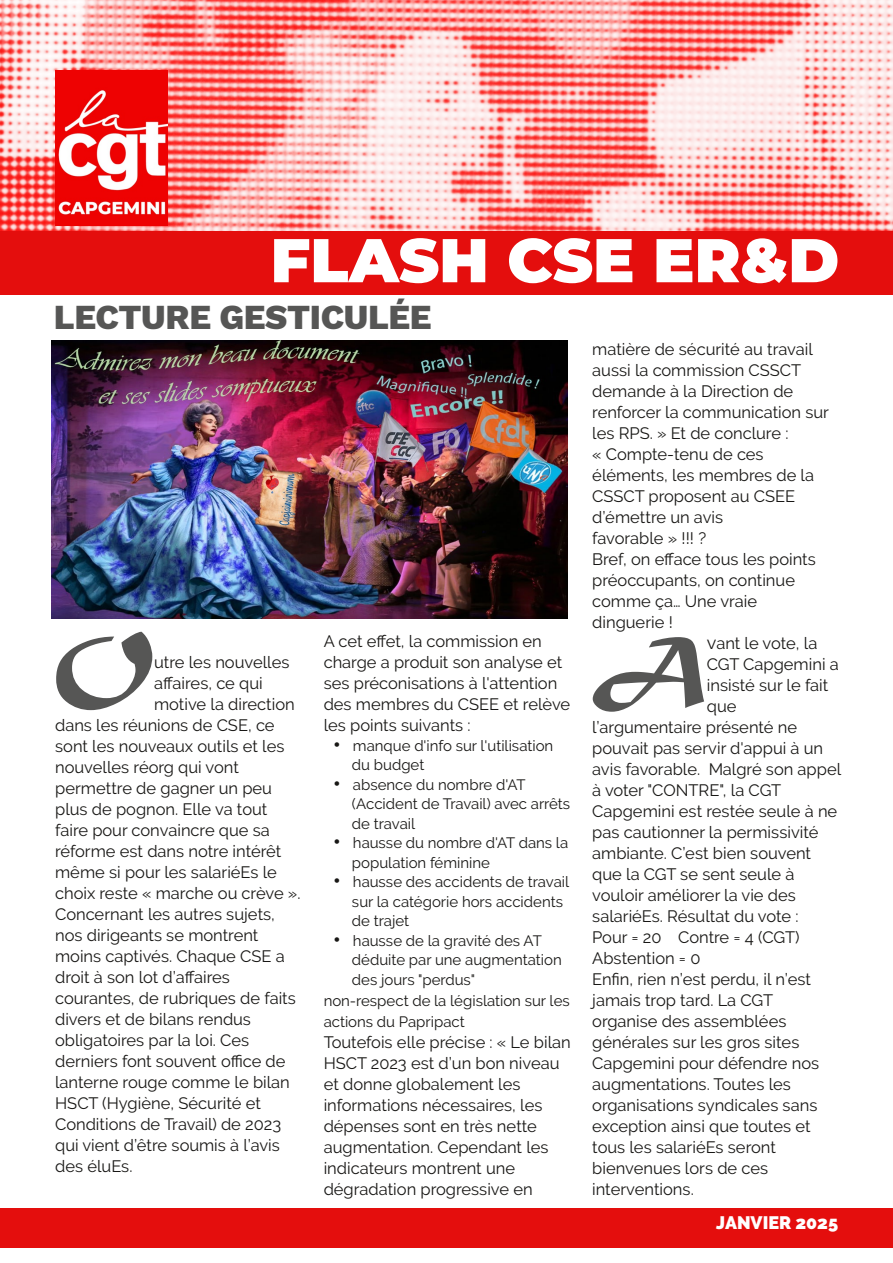
<style>
.page{position:relative;width:893px;height:1263px;background:#fff}
.page>*{position:absolute;margin:0;border:0;box-sizing:border-box;transform-origin:0 0}
.t1{font:85.95px "Matura MT Script Capitals";color:#565655}
.t2{font:85.65px "Matura MT Script Capitals";color:#565655}
.t3{font:900 61.65px "Montserrat";color:#fff}
.t4{font:800 34.5px "Work Sans";letter-spacing:-.01em;color:#565655}
.t5{font:900 18px "Raleway";color:#fff}
.t6{font:16.5px/21px "Raleway";color:#181715}
.t7{font:15px/19.5px "Raleway";color:#181715}
.s1{font-family:"Arial";font-size:18px}
.s2{font-size:18px}
</style>
<div class="page">
<img style="left:0;top:0;width:893px;height:231px">
<div style="left:0;top:1208px;width:893px;height:39px;background:#e40e0d"></div>
<div style="left:0;top:231px;width:893px;height:64px;background:#e40e0d"></div>
<img style="left:51px;top:340px;width:516px;height:279px">
<img style="left:55px;top:71px;width:112px;height:155px">
<h3 class="t3" style="left:271px;top:223px;width:570px">FLASH CSE ER&amp;D</h3>
<h3 class="t4" style="left:54px;top:297px;width:379px">LECTURE GESTICULÉE</h3>
<h2 class="t2" style="left:54px;top:614px;width:100px">O</h2>
<p class="t6" style="left:154px;top:652px;width:137px">utre les nouvelles</p>
<p class="t6" style="left:154px;top:673px;width:110px">affaires, ce qui</p>
<p class="t6" style="left:154px;top:694px;width:142px">motive la direction</p>
<p class="t6" style="left:55px;top:715px;width:221px">dans les réunions de CSE, ce</p>
<p class="t6" style="left:55px;top:736px;width:231px">sont les nouveaux outils et les</p>
<p class="t6" style="left:55px;top:757px;width:185px">nouvelles réorg qui vont</p>
<p class="t6" style="left:55px;top:778px;width:218px">permettre de gagner un peu</p>
<p class="t6" style="left:55px;top:799px;width:214px">plus de pognon. Elle va tout</p>
<p class="t6" style="left:55px;top:820px;width:216px">faire pour convaincre que sa</p>
<p class="t6" style="left:55px;top:841px;width:228px">réforme est dans notre intérêt</p>
<p class="t6" style="left:55px;top:862px;width:223px">même si pour les salariéEs le</p>
<p class="t6" style="left:55px;top:883px;width:247px">choix reste « marche ou crève ».</p>
<p class="t6" style="left:55px;top:904px;width:221px">Concernant les autres sujets,</p>
<p class="t6" style="left:55px;top:925px;width:205px">nos dirigeants se montrent</p>
<p class="t6" style="left:55px;top:946px;width:231px">moins captivés. Chaque CSE a</p>
<p class="t6" style="left:55px;top:967px;width:176px">droit à son lot d’affaires</p>
<p class="t6" style="left:55px;top:988px;width:242px">courantes, de rubriques de faits</p>
<p class="t6" style="left:55px;top:1009px;width:197px">divers et de bilans rendus</p>
<p class="t6" style="left:55px;top:1030px;width:196px">obligatoires par la loi. Ces</p>
<p class="t6" style="left:55px;top:1051px;width:232px">derniers font souvent office de</p>
<p class="t6" style="left:55px;top:1072px;width:236px">lanterne rouge comme le bilan</p>
<p class="t6" style="left:55px;top:1093px;width:207px">HSCT (Hygiène, Sécurité et</p>
<p class="t6" style="left:55px;top:1114px;width:228px">Conditions de Travail) de 2023</p>
<p class="t6" style="left:55px;top:1135px;width:226px">qui vient d’être soumis à l’avis</p>
<p class="t6" style="left:55px;top:1156px;width:79px">des éluEs.</p>
<p class="t6" style="left:324px;top:631px;width:248px">A cet effet, la commission en charge a produit son analyse et ses préconisations à l'attention des membres du CSEE et relève les points suivants :</p>
<p class="t7" style="left:352px;top:736px;width:203px;text-indent:-18px"><span class="s1">•</span> manque d'info sur l'utilisation du budget</p>
<p class="t7" style="left:352px;top:775px;width:220px;text-indent:-18px"><span class="s1">•</span> absence du nombre d'AT (Accident de Travail) avec arrêts de travail</p>
<p class="t7" style="left:352px;top:833px;width:218px;text-indent:-18px"><span class="s1">•</span> hausse du nombre d'AT dans la population féminine</p>
<p class="t7" style="left:352px;top:872px;width:219px;text-indent:-18px"><span class="s1">•</span> hausse des accidents de travail sur la catégorie hors accidents de trajet</p>
<p class="t7" style="left:352px;top:931px;width:211px;text-indent:-18px"><span class="s1">•</span> hausse de la gravité des AT déduite par une augmentation des jours "perdus"</p>
<p class="t7" style="left:324px;top:990px;width:248px;line-height:21px">non-respect de la législation sur les actions du Papripact</p>
<p class="t6" style="left:324px;top:1031px;width:249px">Toutefois elle précise : « Le bilan<br>HSCT 2023 est d’un bon niveau et donne globalement les informations nécessaires, les dépenses sont en très nette augmentation. Cependant les indicateurs montrent une dégradation progressive en</p>
<p class="t6" style="left:592px;top:338px;width:238px">matière de sécurité au travail aussi la commission CSSCT demande à la Direction de renforcer la communication sur les RPS. » Et de conclure :<br>« Compte-tenu de ces éléments, les membres de la<br>CSSCT proposent au CSEE d’émettre un avis<br>favorable » !!! ?<br>Bref, on efface tous les points préoccupants, on continue comme ça… Une vraie dinguerie !</p>
<h1 class="t1" style="left:591px;top:619px;width:116px">A</h1>
<p class="t6" style="left:707px;top:632px;width:112px"><span class="s2">v</span>ant le vote, la</p>
<p class="t6" style="left:707px;top:653px;width:133px">CGT Capgemini a</p>
<p class="t6" style="left:707px;top:674px;width:123px">insisté sur le fait</p>
<p class="t6" style="left:707px;top:695px;width:31px">que</p>
<p class="t6" style="left:592px;top:716px;width:206px">l’argumentaire présenté ne</p>
<p class="t6" style="left:592px;top:737px;width:232px">pouvait pas servir d'appui à un</p>
<p class="t6" style="left:592px;top:758px;width:250px">avis favorable. Malgré son appel</p>
<p class="t6" style="left:592px;top:779px;width:191px">à voter "CONTRE", la CGT</p>
<p class="t6" style="left:592px;top:800px;width:247px">Capgemini est restée seule à ne</p>
<p class="t6" style="left:592px;top:821px;width:228px">pas cautionner la permissivité</p>
<p class="t6" style="left:592px;top:842px;width:220px">ambiante. C’est bien souvent</p>
<p class="t6" style="left:592px;top:863px;width:204px">que la CGT se sent seule à</p>
<p class="t6" style="left:592px;top:884px;width:205px">vouloir améliorer la vie des</p>
<p class="t6" style="left:592px;top:905px;width:208px">salariéEs. Résultat du vote :</p>
<p class="t6" style="left:592px;top:926px;width:209px">Pour = 20 Contre = 4 (CGT)</p>
<p class="t6" style="left:592px;top:947px;width:110px">Abstention = 0</p>
<p class="t6" style="left:592px;top:968px;width:220px">Enfin, rien n’est perdu, il n’est</p>
<p class="t6" style="left:592px;top:989px;width:182px">jamais trop tard. La CGT</p>
<p class="t6" style="left:592px;top:1010px;width:196px">organise des assemblées</p>
<p class="t6" style="left:592px;top:1031px;width:209px">générales sur les gros sites</p>
<p class="t6" style="left:592px;top:1052px;width:228px">Capgemini pour défendre nos</p>
<p class="t6" style="left:592px;top:1073px;width:200px">augmentations. Toutes les</p>
<p class="t6" style="left:592px;top:1094px;width:227px">organisations syndicales sans</p>
<p class="t6" style="left:592px;top:1115px;width:220px">exception ainsi que toutes et</p>
<p class="t6" style="left:592px;top:1136px;width:185px">tous les salariéEs seront</p>
<p class="t6" style="left:592px;top:1157px;width:177px">bienvenues lors de ces</p>
<p class="t6" style="left:592px;top:1178px;width:103px">interventions.</p>
<p class="t5" style="left:716px;top:1212px;width:123px">JANVIER 2025</p>
</div>
